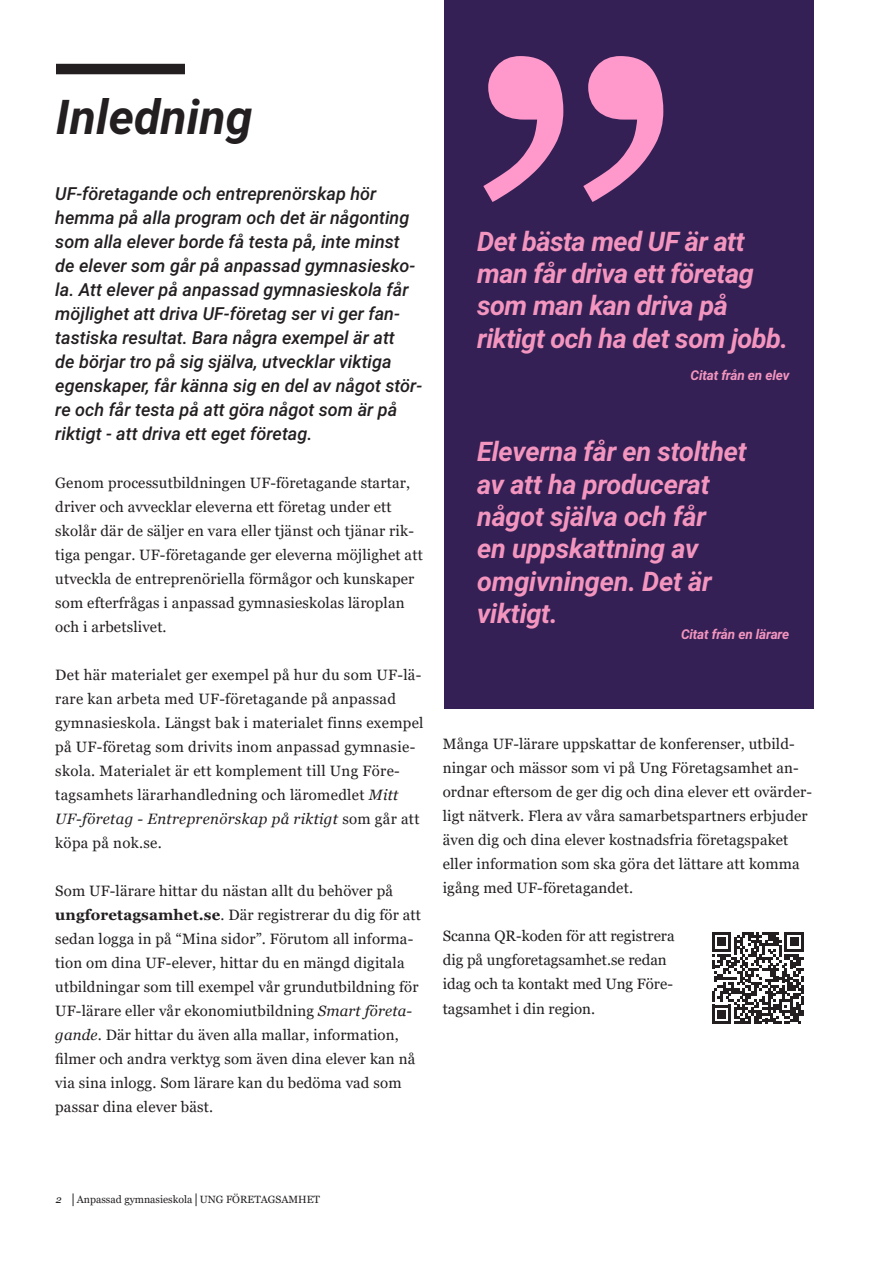
<style>
.page{position:relative;width:893px;height:1263px;background:#fff}
.page>*{position:absolute;margin:0;border:0;box-sizing:border-box;transform-origin:0 0}
.t1{font:553.35px "Georgia";color:#f9c}
.t2{font:italic 700 48px "Roboto";color:#231f20}
.t3{font:italic 700 27px/32.4px "Roboto";letter-spacing:-.01em;color:#f395bf}
.t4{font:italic 500 18px/24px "Roboto";color:#231f20}
.t5{font:15px/24px "Georgia";letter-spacing:.01em;color:#231f20}
.t6{font:italic 700 13.5px "Roboto";letter-spacing:-.01em;color:#f395bf}
.t7{font:10.5px "Georgia";color:#231f20}
.s1{font-style:italic}
.s2{font-weight:700}
</style>
<div class="page">
<div style="left:56px;top:64px;width:129px;height:10px;background:#231f20"></div>
<div style="left:444px;top:0;width:370px;height:709px;background:#342054"></div>
<svg style="left:712px;top:932px;width:92px;height:92px"></svg>
<p class="t2" style="left:56px;top:83px;width:198px">Inledning</p>
<p class="t4" style="left:55px;top:180px;width:368px">UF-företagande och entreprenörskap hör hemma på alla program och det är någonting som alla elever borde få testa på, inte minst de elever som går på anpassad gymnasiesko&shy;la. Att elever på anpassad gymnasieskola får möjlighet att driva UF-företag ser vi ger fan&shy;tastiska resultat. Bara några exempel är att<br>de börjar tro på sig själva, utvecklar viktiga egenskaper, får känna sig en del av något stör&shy;re och får testa på att göra något som är på riktigt - att driva ett eget företag.</p>
<p class="t5" style="left:55px;top:471px;width:369px">Genom processutbildningen UF-företagande startar, driver och avvecklar eleverna ett företag under ett skolår där de säljer en vara eller tjänst och tjänar rik&shy;tiga pengar. UF-företagande ger eleverna möjlighet att utveckla de entreprenöriella förmågor och kunskaper som efterfrågas i anpassad gymnasieskolas läroplan och i arbetslivet.</p>
<p class="t5" style="left:55px;top:663px;width:370px">Det här materialet ger exempel på hur du som UF-lä&shy;rare kan arbeta med UF-företagande på anpassad gymnasieskola. Längst bak i materialet finns exempel på UF-företag som drivits inom anpassad gymnasie&shy;skola. Materialet är ett komplement till Ung Före&shy;tagsamhets lärarhandledning och läromedlet <span class="s1">Mitt UF-företag - Entreprenörskap på riktigt</span> som går att köpa på nok.se.</p>
<p class="t5" style="left:55px;top:879px;width:367px">Som UF-lärare hittar du nästan allt du behöver på <span class="s2">ungforetagsamhet.se</span>. Där registrerar du dig för att sedan logga in på “Mina sidor”. Förutom all informa&shy;tion om dina UF-elever, hittar du en mängd digitala utbildningar som till exempel vår grundutbildning för UF-lärare eller vår ekonomiutbildning <span class="s1">Smart företa&shy;gande</span>. Där hittar du även alla mallar, information, filmer och andra verktyg som även dina elever kan nå via sina inlogg. Som lärare kan du bedöma vad som passar dina elever bäst.</p>
<p class="t1" style="left:458px;top:-56px;width:228px">”</p>
<p class="t3" style="left:477px;top:224px;width:313px">Det bästa med UF är att man får driva ett företag som man kan driva på riktigt och ha det som jobb.</p>
<p class="t6" style="left:691px;top:366px;width:100px">Citat från en elev</p>
<p class="t3" style="left:477px;top:434px;width:271px">Eleverna får en stolthet av att ha producerat något själva och får<br>en uppskattning av omgivningen. Det är viktigt.</p>
<p class="t6" style="left:681px;top:625px;width:110px">Citat från en lärare</p>
<p class="t5" style="left:443px;top:733px;width:371px">Många UF-lärare uppskattar de konferenser, utbild&shy;ningar och mässor som vi på Ung Företagsamhet an&shy;ordnar eftersom de ger dig och dina elever ett ovärder&shy;ligt nätverk. Flera av våra samarbetspartners erbjuder även dig och dina elever kostnadsfria företagspaket eller information som ska göra det lättare att komma igång med UF-företagandet.</p>
<p class="t5" style="left:443px;top:925px;width:233px">Scanna QR-koden för att registrera dig på ungforetagsamhet.se redan idag och ta kontakt med Ung Före&shy;tagsamhet i din region.</p>
<p class="t7" style="left:56px;top:1193px;width:266px"><span class="s1">2</span> │Anpassad gymnasieskola│UNG FÖRETAGSAMHET</p>
</div>
